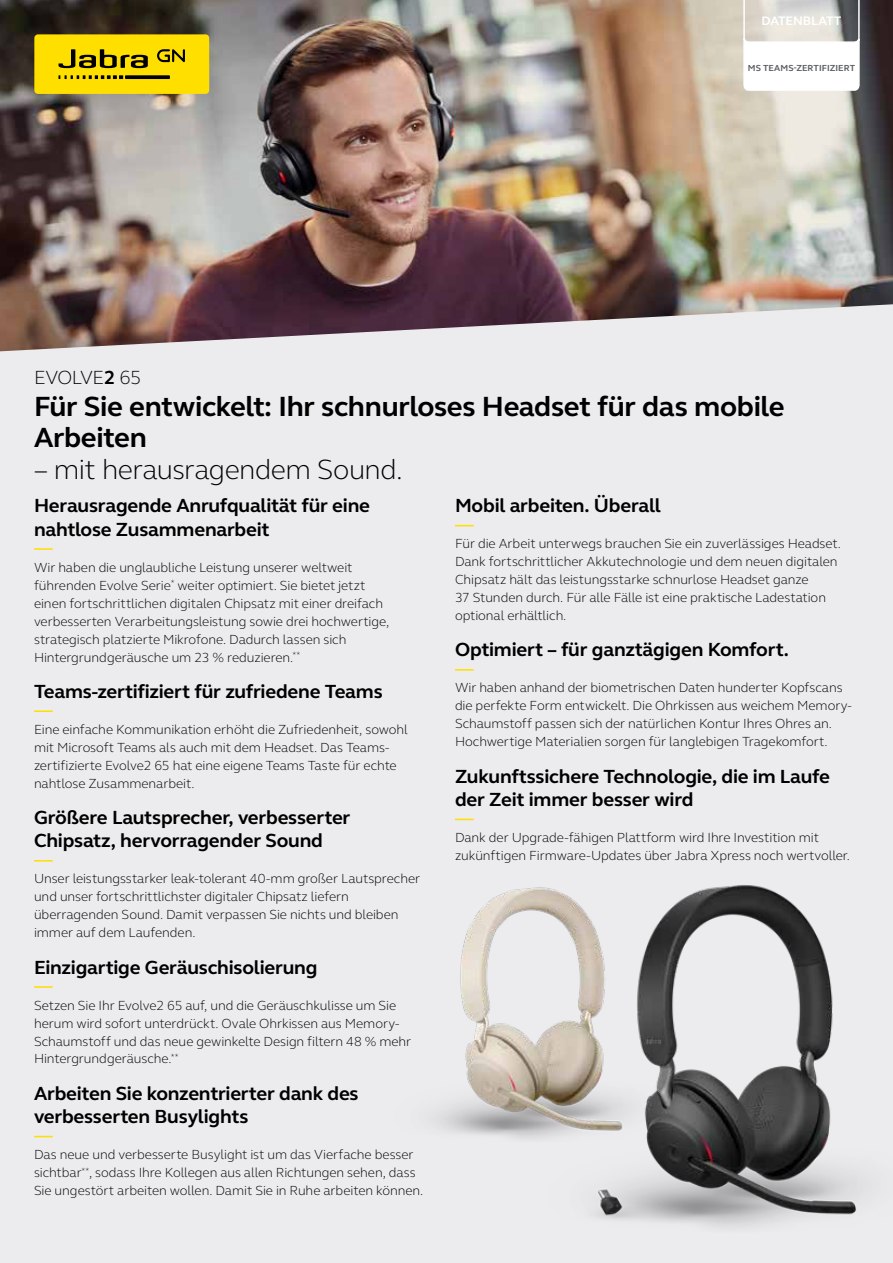
<style>
.page{position:relative;width:893px;height:1263px;background:#ecebed}
.page>*{position:absolute;margin:0;border:0;box-sizing:border-box;transform-origin:0 0}
.t1{font:700 28.5px/31.5px "GN Elliot";letter-spacing:-.015em;color:#000}
.t2{font:300 28.5px "GN Elliot";letter-spacing:-.02em;color:#000}
.t3{font:700 19.5px/23.4px "GN Elliot";letter-spacing:-.01em;color:#000}
.t4{font:300 19.5px "GN Elliot";letter-spacing:-.03em;color:#000}
.t5{font:300 13.5px/18px "GN Elliot";letter-spacing:-.005em;color:#000}
.t6{font:700 12.6px "GN Elliot";color:#fff}
.t7{font:700 9px "GN Elliot";letter-spacing:.005em;color:#5a5d62}
.s1{font-weight:700}
</style>
<div class="page">
<img style="left:0;top:0;width:893px;height:351px">
<svg style="left:34px;top:548px;width:19px;height:2px"></svg>
<svg style="left:34px;top:710px;width:19px;height:2px"></svg>
<svg style="left:34px;top:860px;width:19px;height:1px"></svg>
<svg style="left:34px;top:986px;width:19px;height:2px"></svg>
<svg style="left:34px;top:1136px;width:19px;height:1px"></svg>
<svg style="left:455px;top:525px;width:19px;height:1px"></svg>
<svg style="left:455px;top:669px;width:19px;height:2px"></svg>
<svg style="left:455px;top:819px;width:19px;height:1px"></svg>
<div style="left:34px;top:34px;width:175px;height:60px;background:#ffdf00;border-radius:4px"></div>
<svg style="left:59px;top:49px;width:89px;height:19px"></svg>
<svg style="left:59px;top:75px;width:64px;height:4px"></svg>
<svg style="left:125px;top:75px;width:45px;height:4px"></svg>
<svg style="left:157px;top:49px;width:28px;height:13px"></svg>
<img style="left:594px;top:885px;width:269px;height:342px">
<img style="left:435px;top:885px;width:242px;height:288px">
<svg style="left:743px;top:0;width:117px;height:92px;background:#e5e4e2"></svg>
<p class="t6" style="left:762px;top:13px;width:81px">DATENBLATT</p>
<p class="t7" style="left:748px;top:62px;width:109px">MS TEAMS-ZERTIFIZIERT</p>
<h2 class="t4" style="left:34px;top:364px;width:109px">EVOLVE<span class="s1">2</span> 65</h2>
<h1 class="t1" style="left:34px;top:390px;width:752px">Für Sie entwickelt: Ihr schnurloses Headset für das mobile<br>Arbeiten</h1>
<h1 class="t2" style="left:34px;top:450px;width:370px">– mit herausragendem Sound.</h1>
<h2 class="t3" style="left:34px;top:494px;width:338px">Herausragende Anrufqualität für eine nahtlose Zusammenarbeit</h2>
<p class="t5" style="left:34px;top:558px;width:357px">Wir haben die unglaubliche Leistung unserer weltweit führenden Evolve Serie<sup>*</sup> weiter optimiert. Sie bietet jetzt einen fortschrittlichen digitalen Chipsatz mit einer dreifach verbesserten Verarbeitungsleistung sowie drei hochwertige, strategisch platzierte Mikrofone. Dadurch lassen sich Hintergrundgeräusche um 23 % reduzieren.<sup>**</sup></p>
<h2 class="t3" style="left:34px;top:679px;width:350px">Teams-zertifiziert für zufriedene Teams</h2>
<p class="t5" style="left:34px;top:720px;width:375px">Eine einfache Kommunikation erhöht die Zufriedenheit, sowohl mit Microsoft Teams als auch mit dem Headset. Das Teams&shy;zertifizierte Evolve2 65 hat eine eigene Teams Taste für echte nahtlose Zusammenarbeit.</p>
<h2 class="t3" style="left:34px;top:805px;width:318px">Größere Lautsprecher, verbesserter<br>Chipsatz, hervorragender Sound</h2>
<p class="t5" style="left:34px;top:869px;width:388px">Unser leistungsstarker leak-tolerant 40-mm großer Lautsprecher und unser fortschrittlichster digitaler Chipsatz liefern überragenden Sound. Damit verpassen Sie nichts und bleiben immer auf dem Laufenden.</p>
<h2 class="t3" style="left:34px;top:955px;width:285px">Einzigartige Geräuschisolierung</h2>
<p class="t5" style="left:34px;top:995px;width:379px">Setzen Sie Ihr Evolve2 65 auf, und die Geräuschkulisse um Sie herum wird sofort unterdrückt. Ovale Ohrkissen aus Memory-Schaumstoff und das neue gewinkelte Design filtern 48 % mehr Hintergrundgeräusche.<sup>**</sup></p>
<h2 class="t3" style="left:34px;top:1081px;width:326px">Arbeiten Sie konzentrierter dank des verbesserten Busylights</h2>
<p class="t5" style="left:34px;top:1145px;width:391px">Das neue und verbesserte Busylight ist um das Vierfache besser sichtbar<sup>**</sup>, sodass Ihre Kollegen aus allen Richtungen sehen, dass<br>Sie ungestört arbeiten wollen. Damit Sie in Ruhe arbeiten können.</p>
<h2 class="t3" style="left:455px;top:494px;width:207px">Mobil arbeiten. Überall</h2>
<p class="t5" style="left:455px;top:534px;width:387px">Für die Arbeit unterwegs brauchen Sie ein zuverlässiges Headset.<br>Dank fortschrittlicher Akkutechnologie und dem neuen digitalen Chipsatz hält das leistungsstarke schnurlose Headset ganze<br>37 Stunden durch. Für alle Fälle ist eine praktische Ladestation optional erhältlich.</p>
<h2 class="t3" style="left:455px;top:638px;width:335px">Optimiert – für ganztägigen Komfort.</h2>
<p class="t5" style="left:455px;top:678px;width:398px">Wir haben anhand der biometrischen Daten hunderter Kopfscans die perfekte Form entwickelt. Die Ohrkissen aus weichem Memory-Schaumstoff passen sich der natürlichen Kontur Ihres Ohres an.<br>Hochwertige Materialien sorgen für langlebigen Tragekomfort.</p>
<h2 class="t3" style="left:455px;top:764px;width:376px">Zukunftssichere Technologie, die im Laufe der Zeit immer besser wird</h2>
<p class="t5" style="left:455px;top:828px;width:397px">Dank der Upgrade-fähigen Plattform wird Ihre Investition mit zukünftigen Firmware-Updates über Jabra Xpress noch wertvoller.</p>
</div>
